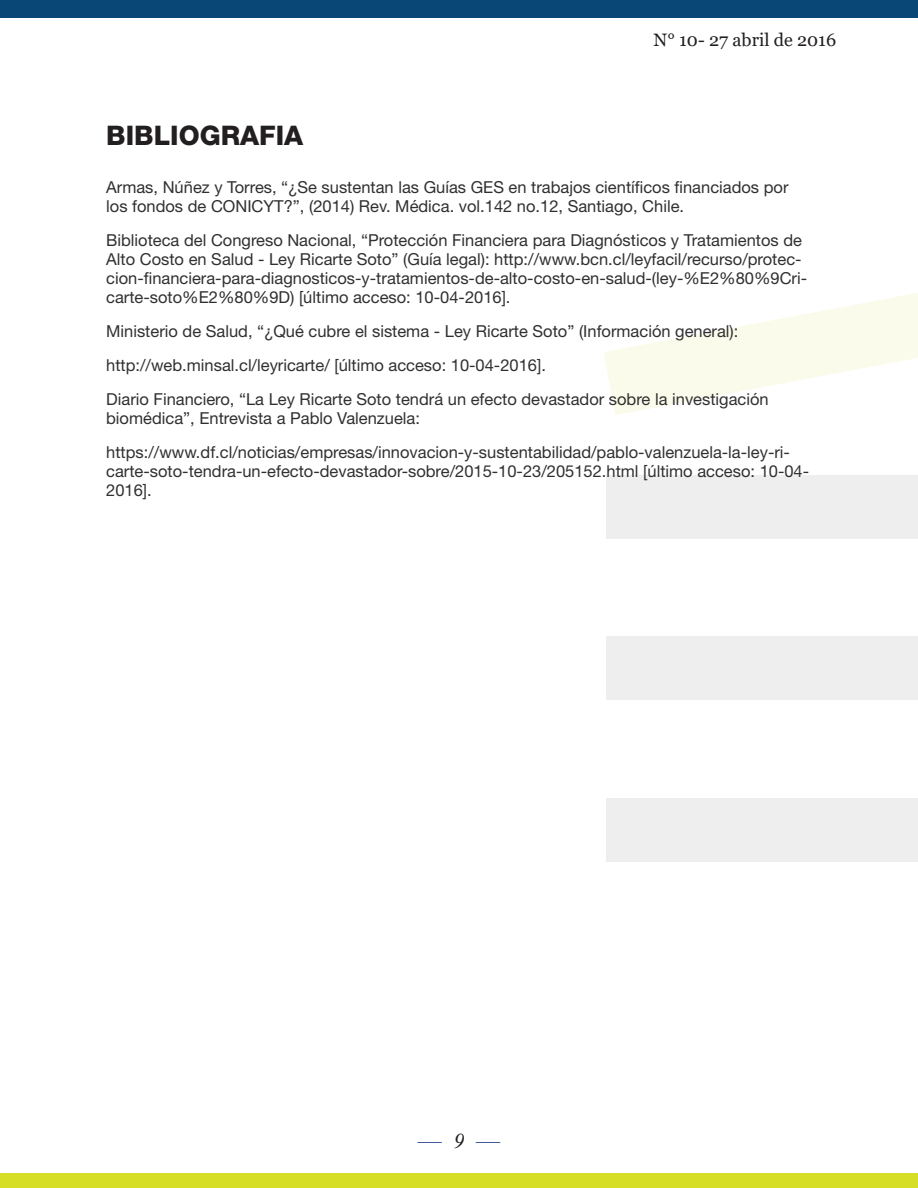
<style>
.page{position:relative;width:918px;height:1188px;background:#fff}
.page>*{position:absolute;margin:0;border:0;box-sizing:border-box;transform-origin:0 0}
.t1{font:800 27px "Helvetica Neue LT Std";color:#231f20}
.t2{font:24px "Times New Roman";color:#253f8e}
.t3{font:18px "Georgia";color:#231f20}
.t4{font:16.5px/19px "Helvetica Neue";color:#312f30}
.s1{font-style:italic;font-size:21px;color:#231f20}
</style>
<div class="page">
<svg style="left:604px;top:293px;width:314px;height:122px"></svg>
<div style="left:606px;top:475px;width:312px;height:63px;background:#eee"></div>
<div style="left:606px;top:798px;width:312px;height:64px;background:#eee"></div>
<div style="left:606px;top:636px;width:312px;height:64px;background:#eee"></div>
<div style="left:0;top:1174px;width:918px;height:14px;background:#d6de25"></div>
<div style="left:0;top:0;width:918px;height:18px;background:#094776"></div>
<p class="t3" style="left:654px;top:29px;width:184px">N° 10- 27 abril de 2016</p>
<p class="t1" style="left:106px;top:119px;width:199px">BIBLIOGRAFIA</p>
<p class="t4" style="left:106px;top:179px;width:684px">Armas, Núñez y Torres, “¿Se sustentan las Guías GES en trabajos científicos financiados por los fondos de CONICYT?”, (2014) Rev. Médica. vol.142 no.12, Santiago, Chile.</p>
<p class="t4" style="left:106px;top:232px;width:703px">Biblioteca del Congreso Nacional, “Protección Financiera para Diagnósticos y Tratamientos de Alto Costo en Salud - Ley Ricarte Soto” (Guía legal): http://www.bcn.cl/leyfacil/recurso/protec&shy;cion-financiera-para-diagnosticos-y-tratamientos-de-alto-costo-en-salud-(ley-%E2%80%9Cri&shy;carte-soto%E2%80%9D) [último acceso: 10-04-2016].</p>
<p class="t4" style="left:106px;top:322px;width:634px">Ministerio de Salud, “¿Qué cubre el sistema - Ley Ricarte Soto” (Información general):</p>
<p class="t4" style="left:106px;top:356px;width:441px">http://web.minsal.cl/leyricarte/ [último acceso: 10-04-2016].</p>
<p class="t4" style="left:106px;top:390px;width:664px">Diario Financiero, “La Ley Ricarte Soto tendrá un efecto devastador sobre la investigación biomédica”, Entrevista a Pablo Valenzuela:</p>
<p class="t4" style="left:106px;top:443px;width:705px">https://www.df.cl/noticias/empresas/innovacion-y-sustentabilidad/pablo-valenzuela-la-ley-ri&shy;carte-soto-tendra-un-efecto-devastador-sobre/2015-10-23/205152.html [último acceso: 10-04-<br>2016].</p>
<h2 class="t2" style="left:418px;top:1123px;width:84px">— <span class="s1">9</span> —</h2>
</div>
